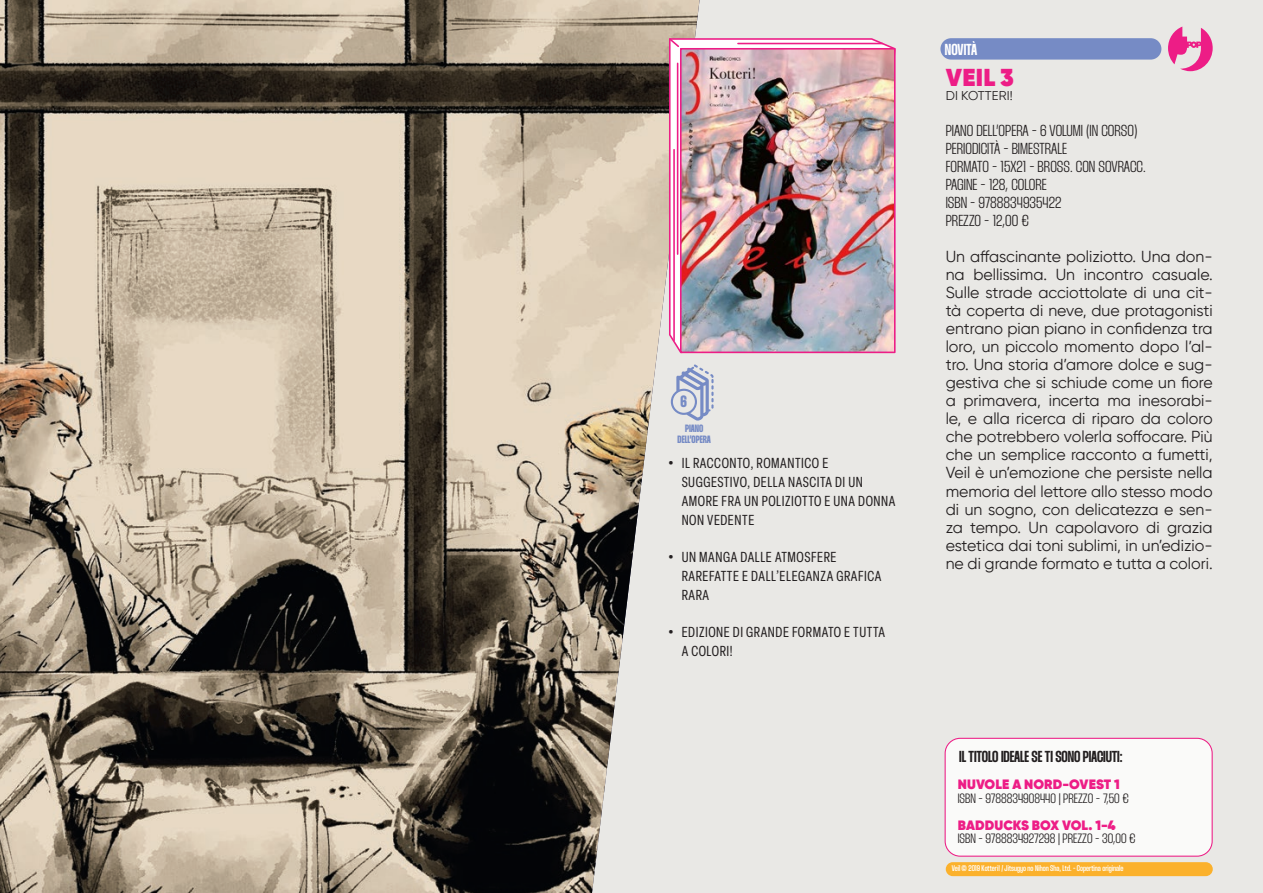
<style>
.page{position:relative;width:1263px;height:893px;background:#e9e8e5}
.page>*{position:absolute;margin:0;border:0;box-sizing:border-box;transform-origin:0 0}
.Titolo{font:800 24.45px "Gilroy";color:#ed1d86}
.t1{font:900 16.35px "Thunder";color:#768bc5}
.CORPO_TESTO{font:15.9px/18px "Gilroy";color:#231f20;text-align:justify}
.Info{font:900 15.9px "Thunder";color:#231f20}
.t2{font:900 15.9px "Thunder";color:#fff}
.t3{font:condensed 14.25px/18.8px "Elza";letter-spacing:.04em;color:#231f20}
.Info_-_Gemelli{font:900 13.5px "Thunder";color:#231f20}
.Info_-_Gemelli-2{font:800 13.5px "Gilroy";letter-spacing:.01em;color:#ed1d86}
.Autore{font:12.75px "Gilroy";letter-spacing:.01em;color:#231f20}
.t4{font:900 10.65px "Thunder";color:#768bc5}
.Copyright{font:900 8.25px "Thunder";color:#fff}
.s1{font-family:"Thunder";font-weight:900;font-stretch:normal}
</style>
<div class="page">
<img style="left:0;top:0;width:699px;height:893px">
<svg style="left:1168px;top:27px;width:45px;height:44px"></svg>
<svg style="left:668px;top:37px;width:228px;height:317px;background:#f4c6dc"></svg>
<img style="left:683px;top:51px;width:209px;height:299px">
<div style="left:680px;top:48px;width:215px;height:305px;border:2px solid #ed1d86"></div>
<svg style="left:667px;top:37px;width:14px;height:12px"></svg>
<hr style="left:673px;top:150px;width:2px;height:190px;background:#ed1d86">
<hr style="left:677px;top:63px;width:1px;height:191px;background:#ed1d86">
<hr style="left:738px;top:43px;width:144px;height:1px;background:#ed1d86">
<svg style="left:671px;top:364px;width:42px;height:57px"></svg>
<div style="left:940px;top:38px;width:221px;height:22px;background:#768bc5;border-radius:11px"></div>
<div style="left:946px;top:862px;width:267px;height:14px;background:#fbb12c;border-radius:7px"></div>
<div style="left:945px;top:738px;width:267px;height:118px;background:#fff;border-radius:15px"></div>
<div style="left:944px;top:738px;width:269px;height:119px;border:1px solid #ed1d86;border-radius:15px"></div>
<p class="t1" style="left:680px;top:393px;width:8px">6</p>
<p class="t4" style="left:685px;top:422px;width:20px">PIANO</p>
<p class="t4" style="left:677px;top:433px;width:35px">DELL’OPERA</p>
<p class="t3" style="left:682px;top:453px;width:215px;text-indent:-13px"><span class="s1">•</span> IL RACCONTO, ROMANTICO E<br>SUGGESTIVO, DELLA NASCITA DI UN<br>AMORE FRA UN POLIZIOTTO E UNA DONNA<br>NON VEDENTE</p>
<p class="t3" style="left:682px;top:547px;width:201px;text-indent:-13px"><span class="s1">•</span> UN MANGA DALLE ATMOSFERE<br>RAREFATTE E DALL’ELEGANZA GRAFICA<br>RARA</p>
<p class="t3" style="left:682px;top:622px;width:205px;text-indent:-13px"><span class="s1">•</span> EDIZIONE DI GRANDE FORMATO E TUTTA<br>A COLORI!</p>
<p class="t2" style="left:945px;top:40px;width:34px">NOVITÀ</p>
<p class="Titolo" style="left:946px;top:62px;width:69px">VEIL 3</p>
<p class="Autore" style="left:946px;top:88px;width:68px">DI KOTTERI!</p>
<p class="Info" style="left:946px;top:122px;width:193px">PIANO DELL’OPERA - 6 VOLUMI (IN CORSO)</p>
<p class="Info" style="left:946px;top:140px;width:123px">PERIODICITÀ - BIMESTRALE</p>
<p class="Info" style="left:946px;top:158px;width:202px">FORMATO - 15X21 - BROSS. CON SOVRACC.</p>
<p class="Info" style="left:946px;top:176px;width:103px">PAGINE - 128, COLORE</p>
<p class="Info" style="left:946px;top:194px;width:118px">ISBN - 9788834935422</p>
<p class="Info" style="left:946px;top:212px;width:85px">PREZZO - 12,00 €</p>
<p class="CORPO_TESTO" style="left:946px;top:247px;width:268px">Un affascinante poliziotto. Una don&shy;na bellissima. Un incontro casuale.<br>Sulle strade acciottolate di una cit&shy;tà coperta di neve, due protagonisti entrano pian piano in confidenza tra loro, un piccolo momento dopo l’al&shy;tro. Una storia d’amore dolce e sug&shy;gestiva che si schiude come un fiore a primavera, incerta ma inesorabi&shy;le, e alla ricerca di riparo da coloro che potrebbero volerla soffocare. Più che un semplice racconto a fumetti, Veil è un’emozione che persiste nella memoria del lettore allo stesso modo di un sogno, con delicatezza e sen&shy;za tempo. Un capolavoro di grazia estetica dai toni sublimi, in un’edizio&shy;ne di grande formato e tutta a colori.</p>
<p class="Info" style="left:959px;top:748px;width:165px">IL TITOLO IDEALE SE TI SONO PIACIUTI:</p>
<p class="Info_-_Gemelli-2" style="left:958px;top:776px;width:164px">NUVOLE A NORD-OVEST 1</p>
<p class="Info_-_Gemelli" style="left:958px;top:791px;width:172px">ISBN - 9788834908440 | PREZZO - 7,50 €</p>
<p class="Info_-_Gemelli-2" style="left:958px;top:816px;width:159px">BADDUCKS BOX VOL. 1-4</p>
<p class="Info_-_Gemelli" style="left:958px;top:831px;width:179px">ISBN - 9788834927298 | PREZZO - 30,00 €</p>
<p class="Copyright" style="left:952px;top:864px;width:173px">Veil © 2019 Kotteri! / Jitsugyo no Nihon Sha, Ltd. - Copertina originale</p>
</div>
